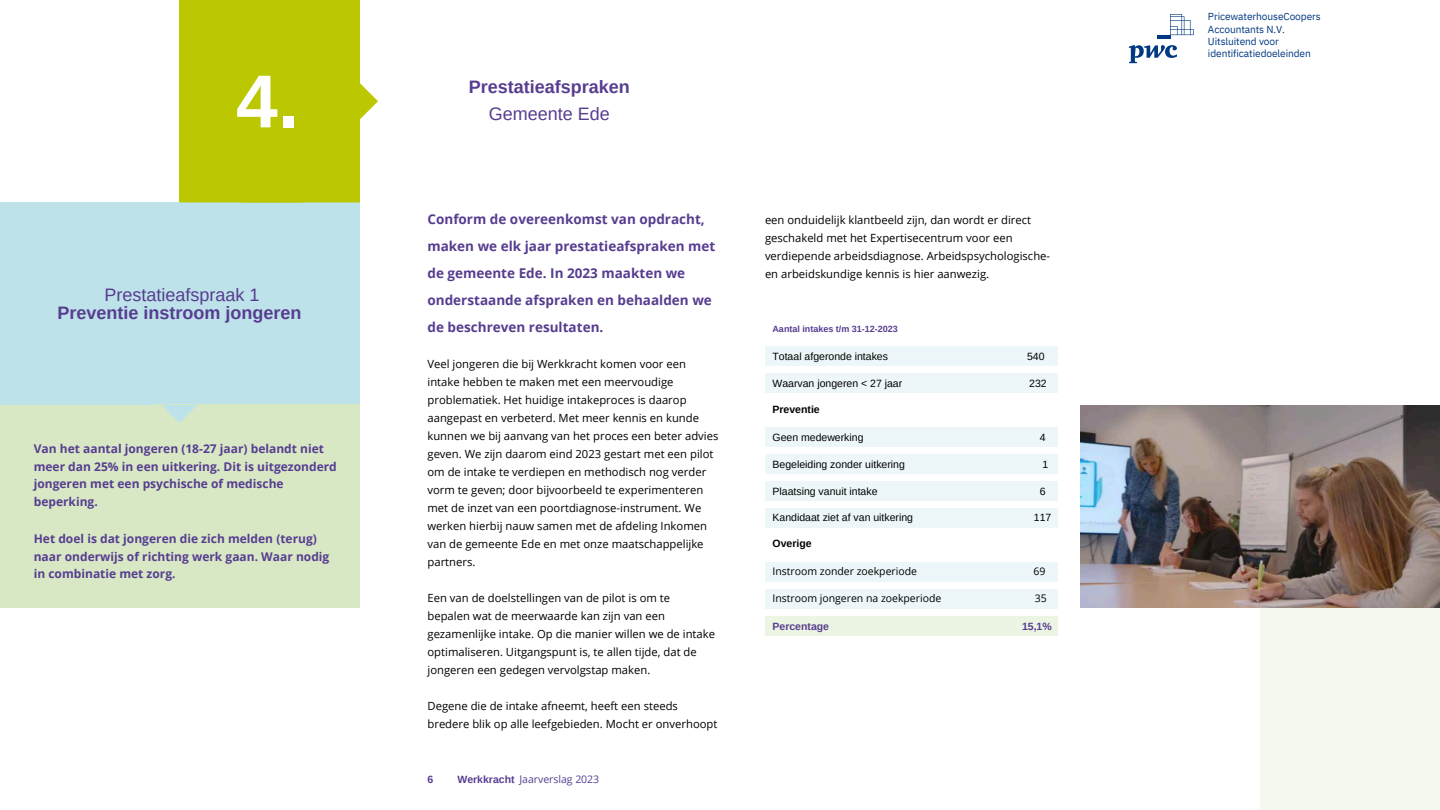
<style>
.page{position:relative;width:1440px;height:810px;background:#fff}
.page>*{position:absolute;margin:0;border:0;box-sizing:border-box;transform-origin:0 0}
.t1{font:700 75px "Arimo";color:#fff}
.t2{font:700 18px/18px "Arimo";color:#573d90;text-align:center}
.t3{font:700 13.5px/27px "Open Sans";color:#573d90}
.t4{font:700 12px/17.4px "Open Sans";color:#573d90}
.t5{font:11.25px/18px "Open Sans";color:#000}
.t6{font:10.5px "Arimo";color:#000}
.t7{font:10.5px "Open Sans";color:#000}
.t8{font:700 10.5px "Arimo";color:#573d90}
.t9{font:700 10.5px "Arimo";color:#000}
.t10{font:10.5px "Open Sans";color:#573d90}
.t11{font:10.12px/12.4px "IBM Plex Sans";letter-spacing:-.01em;color:#003882}
.t12{font:700 9px "Arimo";color:#573d90}
.s1{font-weight:400}
</style>
<div class="page">
<div style="left:765px;top:346px;width:293px;height:20px;background:#edf7f9"></div>
<div style="left:765px;top:373px;width:293px;height:20px;background:#edf7f9"></div>
<div style="left:765px;top:427px;width:293px;height:20px;background:#edf7f9"></div>
<div style="left:765px;top:454px;width:293px;height:20px;background:#edf7f9"></div>
<div style="left:765px;top:481px;width:293px;height:20px;background:#edf7f9"></div>
<div style="left:765px;top:508px;width:293px;height:20px;background:#edf7f9"></div>
<div style="left:765px;top:562px;width:293px;height:20px;background:#edf7f9"></div>
<div style="left:765px;top:589px;width:293px;height:20px;background:#edf7f9"></div>
<div style="left:765px;top:616px;width:293px;height:20px;background:#ecf4e3"></div>
<div style="left:1260px;top:608px;width:180px;height:202px;background:#f4f8ef"></div>
<img style="left:1080px;top:405px;width:360px;height:203px">
<svg style="left:0;top:0;width:378px;height:607px"></svg>
<svg style="left:1129px;top:45px;width:48px;height:18px"></svg>
<svg style="left:1158px;top:14px;width:36px;height:24px"></svg>
<p class="t1" style="left:236px;top:59px;width:64px">4.</p>
<p class="t2" style="left:58px;top:286px;width:245px"><span class="s1">Prestatieafspraak 1<br></span>Preventie instroom jongeren</p>
<h6 class="t4" style="left:34px;top:440px;width:305px">Van het aantal jongeren (18-27 jaar) belandt niet meer dan 25% in een uitkering. Dit is uitgezonderd jongeren met een psychische of medische beperking.</h6>
<p class="t4" style="left:34px;top:530px;width:297px">Het doel is dat jongeren die zich melden (terug) naar onderwijs of richting werk gaan. Waar nodig in combinatie met zorg.</p>
<h6 class="t2" style="left:469px;top:74px;width:162px;line-height:27px">Prestatieafspraken<br><span class="s1">Gemeente Ede</span></h6>
<p class="t3" style="left:428px;top:205px;width:289px">Conform de overeenkomst van opdracht, maken we elk jaar prestatieafspraken met de gemeente Ede. In 2023 maakten we onderstaande afspraken en behaalden we de beschreven resultaten.</p>
<p class="t5" style="left:428px;top:355px;width:292px">Veel jongeren die bij Werkkracht komen voor een intake hebben te maken met een meervoudige problematiek. Het huidige intakeproces is daarop aangepast en verbeterd. Met meer kennis en kunde kunnen we bij aanvang van het proces een beter advies geven. We zijn daarom eind 2023 gestart met een pilot om de intake te verdiepen en methodisch nog verder vorm te geven; door bijvoorbeeld te experimenteren met de inzet van een poortdiagnose-instrument. We werken hierbij nauw samen met de afdeling Inkomen van de gemeente Ede en met onze maatschappelijke partners.</p>
<p class="t5" style="left:428px;top:589px;width:289px">Een van de doelstellingen van de pilot is om te bepalen wat de meerwaarde kan zijn van een gezamenlijke intake. Op die manier willen we de intake optimaliseren. Uitgangspunt is, te allen tijde, dat de jongeren een gedegen vervolgstap maken.</p>
<p class="t5" style="left:428px;top:697px;width:291px">Degene die de intake afneemt, heeft een steeds bredere blik op alle leefgebieden. Mocht er onverhoopt</p>
<h6 class="t10" style="left:519px;top:772px;width:81px">Jaarverslag 2023</h6>
<h2 class="t8" style="left:428px;top:773px;width:7px">6</h2>
<h4 class="t8" style="left:457px;top:773px;width:59px">Werkkracht</h4>
<p class="t5" style="left:765px;top:211px;width:287px">een onduidelijk klantbeeld zijn, dan wordt er direct geschakeld met het Expertisecentrum voor een verdiepende arbeidsdiagnose. Arbeidspsychologische&shy;en arbeidskundige kennis is hier aanwezig.</p>
<p class="t12" style="left:772px;top:324px;width:127px">Aantal intakes t/m 31-12-2023</p>
<h2 class="t6" style="left:772px;top:350px;width:117px">Totaal afgeronde intakes</h2>
<h3 class="t6" style="left:772px;top:377px;width:131px">Waarvan jongeren &lt; 27 jaar</h3>
<h5 class="t9" style="left:773px;top:404px;width:49px">Preventie</h5>
<h5 class="t6" style="left:773px;top:431px;width:92px">Geen medewerking</h5>
<h5 class="t6" style="left:773px;top:458px;width:134px">Begeleiding zonder uitkering</h5>
<p class="t6" style="left:773px;top:485px;width:107px">Plaatsing vanuit intake</p>
<h6 class="t6" style="left:773px;top:512px;width:142px">Kandidaat ziet af van uitkering</h6>
<h6 class="t9" style="left:773px;top:538px;width:41px">Overige</h6>
<h5 class="t6" style="left:1027px;top:350px;width:19px">540</h5>
<p class="t6" style="left:1029px;top:377px;width:19px">232</p>
<p class="t6" style="left:1040px;top:431px;width:7px">4</p>
<p class="t6" style="left:1043px;top:458px;width:7px">1</p>
<p class="t6" style="left:1040px;top:485px;width:7px">6</p>
<p class="t6" style="left:1034px;top:512px;width:19px">117</p>
<p class="t7" style="left:773px;top:564px;width:146px">Instroom zonder zoekperiode</p>
<p class="t7" style="left:773px;top:591px;width:170px">Instroom jongeren na zoekperiode</p>
<p class="t7" style="left:1034px;top:564px;width:13px">69</p>
<p class="t7" style="left:1035px;top:591px;width:13px">35</p>
<h4 class="t8" style="left:773px;top:620px;width:58px">Percentage</h4>
<p class="t8" style="left:1022px;top:620px;width:31px">15,1%</p>
<p class="t11" style="left:1208px;top:10px;width:114px">PricewaterhouseCoopers<br>Accountants N.V.<br>Uitsluitend voor identificatiedoeleinden</p>
</div>
